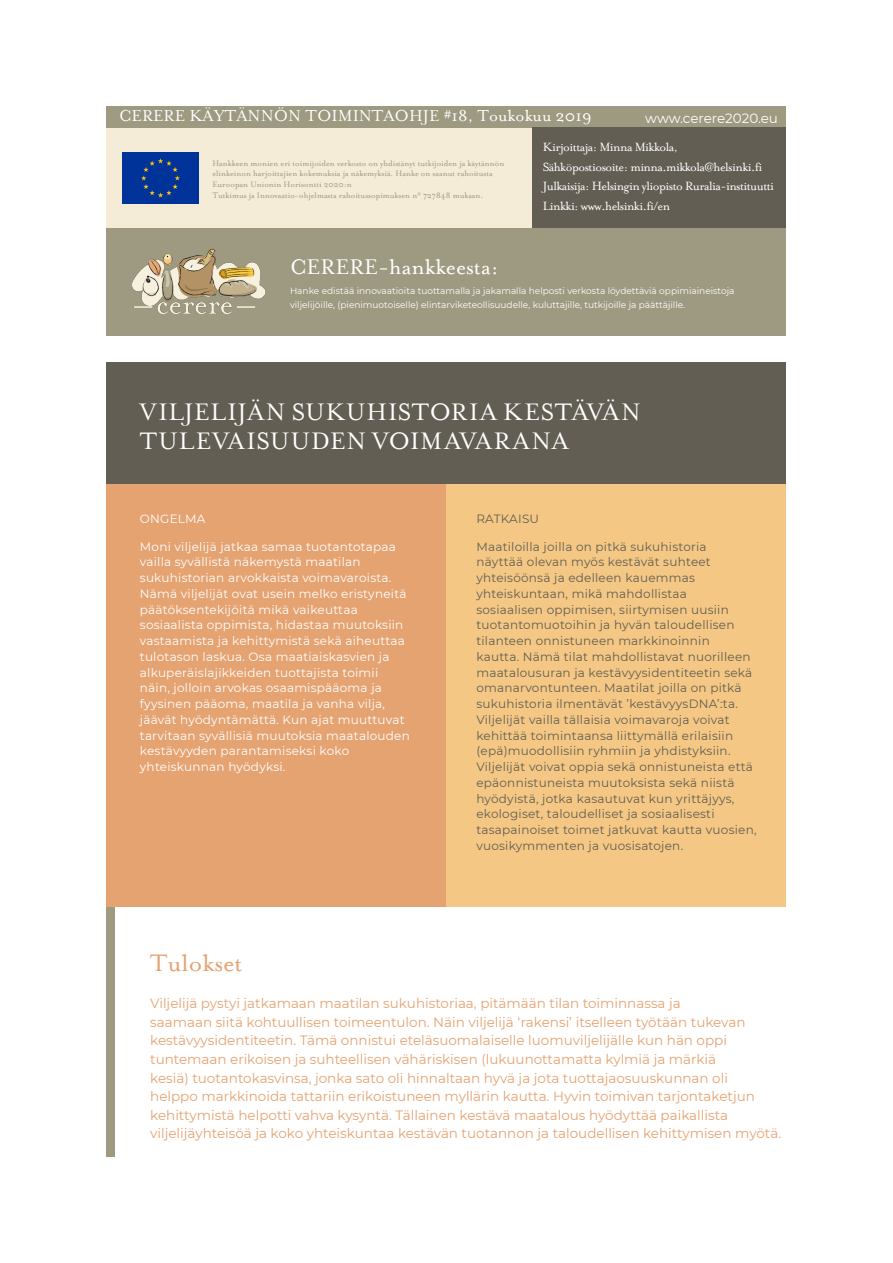
<style>
.page{position:relative;width:893px;height:1263px;background:#fff}
.page>*{position:absolute;margin:0;border:0;box-sizing:border-box;transform-origin:0 0}
.t1{font:27px/28.5px "Mrs Eaves Roman";letter-spacing:.03em;color:#fff}
.t2{font:27px "Mrs Eaves Roman";color:#e5a372}
.t3{font:24px "Mrs Eaves Roman";color:#fff}
.t4{font:18px "Mrs Eaves Roman";color:#fff}
.t5{font:13.5px/18.6px "Montserrat";color:#e5a372}
.t6{font:13.5px "Mrs Eaves Roman";letter-spacing:-.04em;color:#fff}
.t7{font:13.5px "Montserrat";letter-spacing:-.005em;color:#fff}
.t8{font:12px/15.8px "Montserrat";letter-spacing:.02em;color:#625e53}
.t9{font:12px/15.8px "Montserrat";letter-spacing:.02em;color:#fff}
.t10{font:9px/10.8px "Mrs Eaves Roman";color:#9d9a81}
.t11{font:9px/13.5px "Montserrat";color:#fff}
</style>
<div class="page">
<div style="left:106px;top:106px;width:680px;height:229px;background:#9d9a81"></div>
<div style="left:106px;top:128px;width:680px;height:100px;background:#f5ecd7"></div>
<img style="left:133px;top:248px;width:131px;height:65px">
<div style="left:122px;top:153px;width:76px;height:50px;background:#039"></div>
<div style="left:106px;top:657px;width:9px;height:500px;background:#9d9a81"></div>
<div style="left:106px;top:362px;width:680px;height:123px;background:#625e53"></div>
<div style="left:106px;top:485px;width:341px;height:422px;background:#e5a372"></div>
<div style="left:532px;top:128px;width:254px;height:100px;background:#625e53"></div>
<div style="left:446px;top:485px;width:340px;height:422px;background:#f4c884"></div>
<p class="t4" style="left:119px;top:106px;width:474px">CERERE KÄYTÄNNÖN TOIMINTAOHJE #18, Toukokuu 2019</p>
<p class="t10" style="left:212px;top:158px;width:293px">Hankkeen monien eri toimijoiden verkosto on yhdistänyt tutkijoiden ja käytännön elinkeinon harjoittajien kokemuksia ja näkemyksiä. Hanke on saanut rahoitusta<br>Euroopan Unionin Horisontti 2020:n</p>
<p class="t10" style="left:212px;top:190px;width:272px">Tutkimus ja Innovaatio-ohjelmasta rahoitussopimuksen n° 727848 mukaan.</p>
<p class="t7" style="left:645px;top:109px;width:134px">www.cerere2020.eu</p>
<p class="t6" style="left:543px;top:140px;width:137px">Kirjoittaja: Minna Mikkola,</p>
<p class="t6" style="left:543px;top:159px;width:221px">Sähköpostiosoite: minna.mikkola@helsinki.fi</p>
<p class="t6" style="left:543px;top:179px;width:233px">Julkaisija: Helsingin yliopisto Ruralia-instituutti</p>
<p class="t6" style="left:543px;top:198px;width:129px">Linkki: www.helsinki.fi/en</p>
<p class="t3" style="left:290px;top:254px;width:210px">CERERE-hankkeesta:</p>
<p class="t11" style="left:290px;top:284px;width:446px">Hanke edistää innovaatioita tuottamalla ja jakamalla helposti verkosta löydettäviä oppimiaineistoja viljelijöille, (pienimuotoiselle) elintarviketeollisuudelle, kuluttajille, tutkijoille ja päättäjille.</p>
<p class="t1" style="left:140px;top:398px;width:502px">VILJELIJÄN SUKUHISTORIA KESTÄVÄN<br>TULEVAISUUDEN VOIMAVARANA</p>
<p class="t9" style="left:140px;top:510px;width:67px">ONGELMA</p>
<p class="t9" style="left:140px;top:538px;width:271px">Moni viljelijä jatkaa samaa tuotantotapaa vailla syvällistä näkemystä maatilan sukuhistorian arvokkaista voimavaroista.<br>Nämä viljelijät ovat usein melko eristyneitä päätöksentekijöitä mikä vaikeuttaa sosiaalista oppimista, hidastaa muutoksiin vastaamista ja kehittymistä sekä aiheuttaa tulotason laskua. Osa maatiaiskasvien ja alkuperäislajikkeiden tuottajista toimii näin, jolloin arvokas osaamispääoma ja fyysinen pääoma, maatila ja vanha vilja, jäävät hyödyntämättä. Kun ajat muuttuvat tarvitaan syvällisiä muutoksia maatalouden kestävyyden parantamiseksi koko yhteiskunnan hyödyksi.</p>
<p class="t8" style="left:476px;top:510px;width:64px">RATKAISU</p>
<p class="t8" style="left:476px;top:538px;width:282px">Maatiloilla joilla on pitkä sukuhistoria<br>näyttää olevan myös kestävät suhteet yhteisöönsä ja edelleen kauemmas yhteiskuntaan, mikä mahdollistaa sosiaalisen oppimisen, siirtymisen uusiin tuotantomuotoihin ja hyvän taloudellisen tilanteen onnistuneen markkinoinnin<br>kautta. Nämä tilat mahdollistavat nuorilleen maatalousuran ja kestävyysidentiteetin sekä omanarvontunteen. Maatilat joilla on pitkä sukuhistoria ilmentävät ’kestävyysDNA’:ta.<br>Viljelijät vailla tällaisia voimavaroja voivat kehittää toimintaansa liittymällä erilaisiin (epä)muodollisiin ryhmiin ja yhdistyksiin.<br>Viljelijät voivat oppia sekä onnistuneista että epäonnistuneista muutoksista sekä niistä hyödyistä, jotka kasautuvat kun yrittäjyys, ekologiset, taloudelliset ja sosiaalisesti tasapainoiset toimet jatkuvat kautta vuosien, vuosikymmenten ja vuosisatojen.</p>
<p class="t2" style="left:150px;top:948px;width:94px">Tulokset</p>
<p class="t5" style="left:150px;top:993px;width:632px">Viljelijä pystyi jatkamaan maatilan sukuhistoriaa, pitämään tilan toiminnassa ja<br>saamaan siitä kohtuullisen toimeentulon. Näin viljelijä ‘rakensi’ itselleen työtään tukevan kestävyysidentiteetin. Tämä onnistui eteläsuomalaiselle luomuviljelijälle kun hän oppi tuntemaan erikoisen ja suhteellisen vähäriskisen (lukuunottamatta kylmiä ja märkiä<br>kesiä) tuotantokasvinsa, jonka sato oli hinnaltaan hyvä ja jota tuottajaosuuskunnan oli<br>helppo markkinoida tattariin erikoistuneen myllärin kautta. Hyvin toimivan tarjontaketjun kehittymistä helpotti vahva kysyntä. Tällainen kestävä maatalous hyödyttää paikallista viljelijäyhteisöä ja koko yhteiskuntaa kestävän tuotannon ja taloudellisen kehittymisen myötä.</p>
</div>
